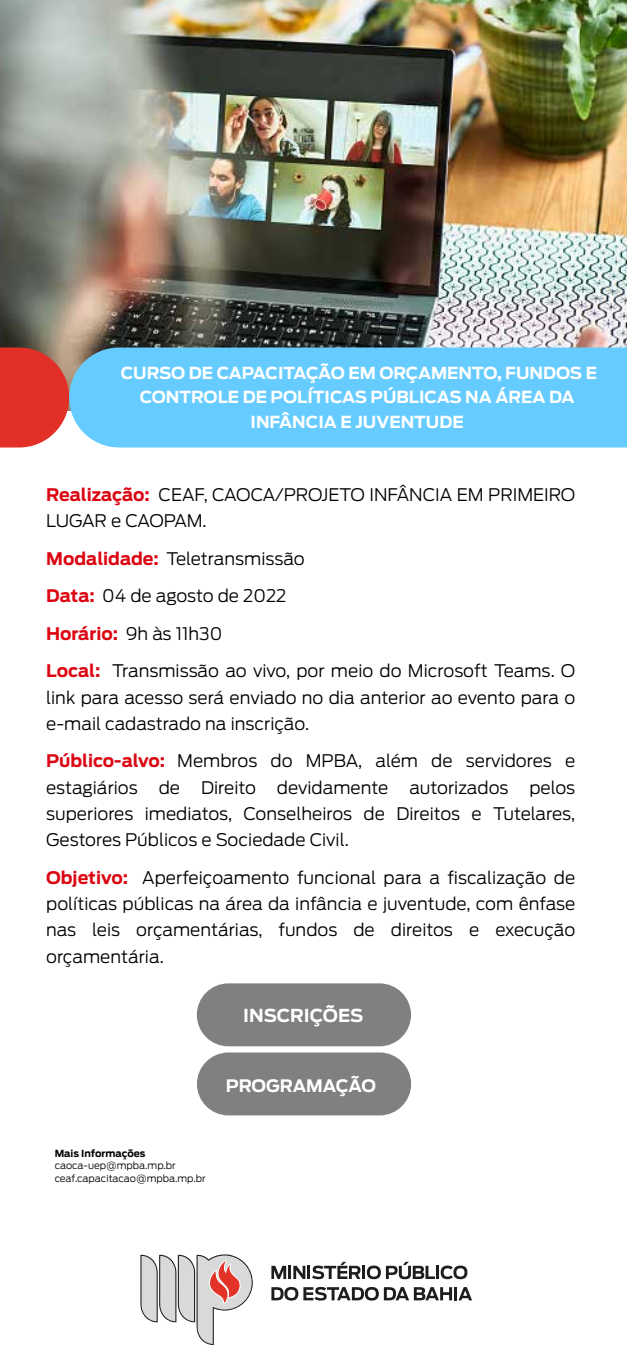
<style>
.page{position:relative;width:627px;height:1351px;background:#fff}
.page>*{position:absolute;margin:0;border:0;box-sizing:border-box;transform-origin:0 0}
.t1{font:700 17.77px "Antenna";color:#fff}
.t2{font:300 17.25px/26.2px "Antenna";color:#000}
.t3{font:700 17.1px "Antenna";letter-spacing:-.01em;color:#fff}
.t4{font:700 16.5px/24.3px "Antenna";color:#fff;text-align:center}
.t5{font:300 9.75px/12.8px "Antenna";letter-spacing:-.005em;color:#000}
.t6{font:700 9.75px "Antenna";color:#000}
.s1{font-weight:700;color:#dc0613}
</style>
<div class="page">
<img style="left:0;top:0;width:626px;height:347px">
<svg style="left:0;top:347px;width:69px;height:100px"></svg>
<div style="left:69px;top:347px;width:557px;height:100px;background:#6cf"></div>
<div style="left:197px;top:983px;width:214px;height:63px;background:#808080;border-radius:31px"></div>
<div style="left:197px;top:1052px;width:214px;height:63px;background:#808080;border-radius:31px"></div>
<svg style="left:140px;top:1254px;width:113px;height:91px"></svg>
<svg style="left:271px;top:1262px;width:196px;height:17px"></svg>
<svg style="left:271px;top:1287px;width:201px;height:13px"></svg>
<p class="t4" style="left:121px;top:361px;width:477px">CURSO DE CAPACITAÇÃO EM ORÇAMENTO, FUNDOS E<br>CONTROLE DE POLÍTICAS PÚBLICAS NA ÁREA DA<br>INFÂNCIA E JUVENTUDE</p>
<p class="t2" style="left:46px;top:482px;width:530px"><span class="s1">Realização:</span> CEAF, CAOCA/PROJETO INFÂNCIA EM PRIMEIRO<br>LUGAR e CAOPAM.</p>
<p class="t2" style="left:46px;top:540px;width:530px;line-height:37.5px"><span class="s1">Modalidade:</span> Teletransmissão<br><span class="s1">Data:</span> 04 de agosto de 2022<br><span class="s1">Horário:</span> 9h às 11h30<br><span class="s1">Local:</span> Transmissão ao vivo, por meio do Microsoft Teams. O</p>
<p class="t2" style="left:46px;top:684px;width:530px">link para acesso será enviado no dia anterior ao evento para o e-mail cadastrado na inscrição.</p>
<p class="t2" style="left:46px;top:748px;width:530px;text-align:justify"><span class="s1">Público-alvo:</span> Membros do MPBA, além de servidores e estagiários de Direito devidamente autorizados pelos superiores imediatos, Conselheiros de Direitos e Tutelares, Gestores Públicos e Sociedade Civil.</p>
<p class="t2" style="left:46px;top:864px;width:530px;text-align:justify"><span class="s1">Objetivo:</span> Aperfeiçoamento funcional para a fiscalização de políticas públicas na área da infância e juventude, com ênfase nas leis orçamentárias, fundos de direitos e execução orçamentária.</p>
<p class="t1" style="left:243px;top:1005px;width:121px">INSCRIÇÕES</p>
<p class="t6" style="left:55px;top:1147px;width:92px">Mais Informações</p>
<p class="t5" style="left:55px;top:1159px;width:152px">caoca-uep@mpba.mp.br ceaf.capacitacao@mpba.mp.br</p>
<p class="t3" style="left:225px;top:1075px;width:152px">PROGRAMAÇÃO</p>
</div>
